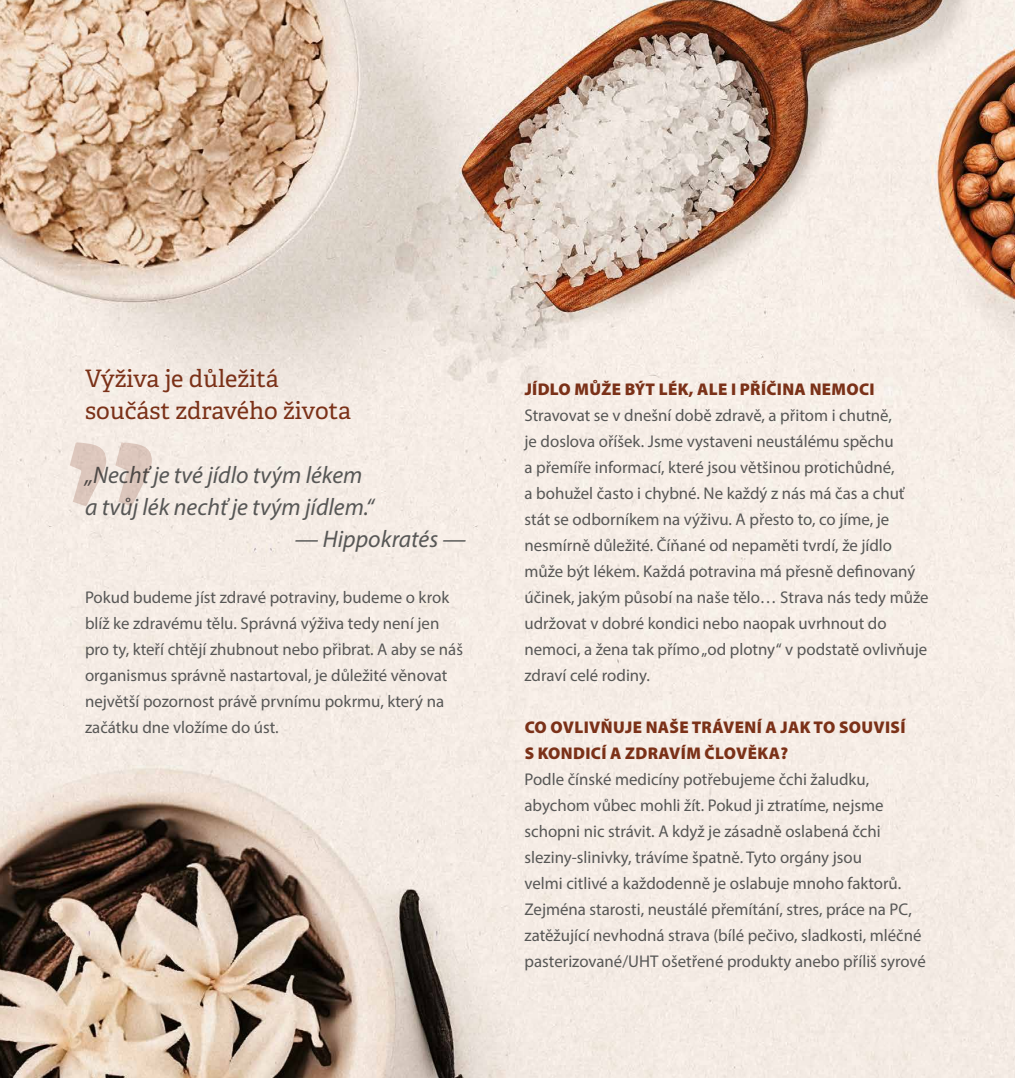
<style>
.page{position:relative;width:1015px;height:1078px;background:#fff}
.page>*{position:absolute;margin:0;border:0;box-sizing:border-box;transform-origin:0 0}
.t1{font:italic 24px/32px "Myriad Pro";color:#575756}
.t2{font:24px/32px "Adelle Basic";color:#7b3118}
.t3{font:17px/26px "Myriad Pro";color:#575756}
.t4{font:900 17px/26px "Myriad Pro";letter-spacing:.02em;color:#7b3118}
</style>
<div class="page">
<img style="left:1px;top:0;width:1014px;height:1077px">
<svg style="left:70px;top:442px;width:82px;height:64px"></svg>
<h1 class="t2" style="left:85px;top:363px;width:268px">Výživa je důležitá součást zdravého života</h1>
<h1 class="t1" style="left:85px;top:459px;width:290px">„Nechť je tvé jídlo tvým lékem a tvůj lék nechť je tvým jídlem.“</h1>
<h1 class="t1" style="left:295px;top:523px;width:173px">— Hippokratés —</h1>
<p class="t3" style="left:85px;top:584px;width:379px">Pokud budeme jíst zdravé potraviny, budeme o krok blíž ke zdravému tělu. Správná výživa tedy není jen pro ty, kteří chtějí zhubnout nebo přibrat. A aby se náš organismus správně nastartoval, je důležité věnovat největší pozornost právě prvnímu pokrmu, který na začátku dne vložíme do úst.</p>
<p class="t4" style="left:525px;top:375px;width:351px">JÍDLO MŮŽE BÝT LÉK, ALE I PŘÍČINA NEMOCI</p>
<p class="t3" style="left:524px;top:402px;width:405px">Stravovat se v dnešní době zdravě, a přitom i chutně,<br>je doslova oříšek. Jsme vystaveni neustálému spěchu<br>a přemíře informací, které jsou většinou protichůdné,<br>a bohužel často i chybné. Ne každý z nás má čas a chuť stát se odborníkem na výživu. A přesto to, co jíme, je nesmírně důležité. Číňané od nepaměti tvrdí, že jídlo může být lékem. Každá potravina má přesně definovaný účinek, jakým působí na naše tělo… Strava nás tedy může udržovat v dobré kondici nebo naopak uvrhnout do nemoci, a žena tak přímo „od plotny“ v podstatě ovlivňuje zdraví celé rodiny.</p>
<p class="t4" style="left:525px;top:713px;width:382px">CO OVLIVŇUJE NAŠE TRÁVENÍ A JAK TO SOUVISÍ<br>S KONDICÍ A ZDRAVÍM ČLOVĚKA?</p>
<p class="t3" style="left:524px;top:765px;width:403px">Podle čínské medicíny potřebujeme čchi žaludku, abychom vůbec mohli žít. Pokud ji ztratíme, nejsme schopni nic strávit. A když je zásadně oslabená čchi sleziny-slinivky, trávíme špatně. Tyto orgány jsou<br>velmi citlivé a každodenně je oslabuje mnoho faktorů.<br>Zejména starosti, neustálé přemítání, stres, práce na PC, zatěžující nevhodná strava (bílé pečivo, sladkosti, mléčné pasterizované/UHT ošetřené produkty anebo příliš syrové</p>
</div>
